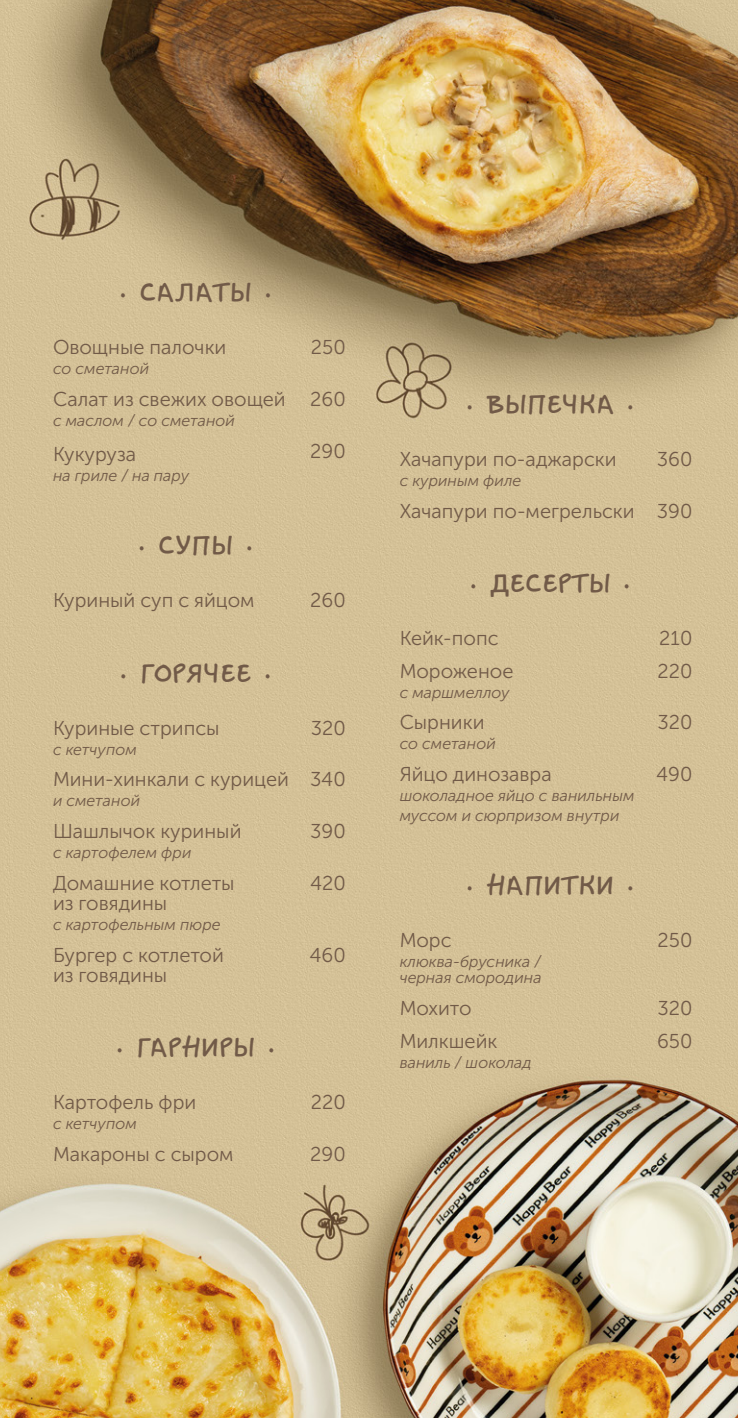
<style>
.page{position:relative;width:738px;height:1418px;background:#fff}
.page>*{position:absolute;margin:0;border:0;box-sizing:border-box;transform-origin:0 0}
.t1{font:30px "HTC Hand";color:#715a48;scale:1.1 1}
.t2{font:20px/20px "Museo Sans Cyrl 300";color:#715a48}
.t3{font:italic 16px/16px "Museo Sans Cyrl 300";color:#715a48}
</style>
<div class="page">
<img style="left:0;top:0;width:737px;height:1417px">
<h1 class="t1" style="left:119px;top:270px;width:140px">· САЛАТЫ ·</h1>
<p class="t2" style="left:53px;top:338px;width:175px">Овощные палочки</p>
<p class="t3" style="left:53px;top:361px;width:98px">со сметаной</p>
<p class="t2" style="left:53px;top:389px;width:234px">Салат из свежих овощей</p>
<p class="t3" style="left:53px;top:413px;width:183px">с маслом / со сметаной</p>
<p class="t2" style="left:53px;top:444px;width:85px">Кукуруза</p>
<p class="t3" style="left:53px;top:468px;width:137px">на гриле / на пару</p>
<p class="t2" style="left:311px;top:338px;width:36px">250</p>
<p class="t2" style="left:310px;top:389px;width:37px">260</p>
<p class="t2" style="left:310px;top:441px;width:37px">290</p>
<h1 class="t1" style="left:138px;top:523px;width:106px">· СУПЫ ·</h1>
<p class="t2" style="left:53px;top:591px;width:203px">Куриный суп с яйцом</p>
<p class="t2" style="left:310px;top:591px;width:37px">260</p>
<h1 class="t1" style="left:120px;top:650px;width:139px">· ГОРЯЧЕЕ ·</h1>
<p class="t2" style="left:53px;top:718px;width:168px">Куриные стрипсы</p>
<p class="t3" style="left:53px;top:741px;width:85px">с кетчупом</p>
<p class="t2" style="left:53px;top:769px;width:237px">Мини-хинкали с курицей</p>
<p class="t3" style="left:53px;top:793px;width:89px">и сметаной</p>
<p class="t2" style="left:53px;top:821px;width:190px">Шашлычок куриный</p>
<p class="t3" style="left:53px;top:844px;width:140px">с картофелем фри</p>
<p class="t2" style="left:53px;top:873px;width:183px">Домашние котлеты из говядины</p>
<p class="t3" style="left:53px;top:916px;width:169px">с картофельным пюре</p>
<p class="t2" style="left:310px;top:718px;width:36px">320</p>
<p class="t2" style="left:310px;top:769px;width:37px">340</p>
<p class="t2" style="left:310px;top:821px;width:37px">390</p>
<p class="t2" style="left:310px;top:873px;width:37px">420</p>
<p class="t2" style="left:53px;top:945px;width:172px">Бургер с котлетой из говядины</p>
<p class="t2" style="left:309px;top:945px;width:38px">460</p>
<h1 class="t1" style="left:116px;top:1024px;width:146px">· ГАРНИРЫ ·</h1>
<p class="t2" style="left:53px;top:1092px;width:145px">Картофель фри</p>
<p class="t3" style="left:53px;top:1115px;width:85px">с кетчупом</p>
<p class="t2" style="left:310px;top:1092px;width:36px">220</p>
<p class="t2" style="left:53px;top:1143px;width:182px">Макароны с сыром</p>
<p class="t2" style="left:310px;top:1143px;width:37px">290</p>
<h1 class="t1" style="left:465px;top:381px;width:154px">· ВЫПЕЧКА ·</h1>
<p class="t2" style="left:399px;top:449px;width:218px">Хачапури по-аджарски</p>
<p class="t3" style="left:399px;top:472px;width:123px">с куриным филе</p>
<p class="t2" style="left:656px;top:449px;width:37px">360</p>
<p class="t2" style="left:399px;top:501px;width:294px">Хачапури по-мегрельски 390</p>
<h1 class="t1" style="left:469px;top:560px;width:147px">· ДЕСЕРТЫ ·</h1>
<p class="t2" style="left:399px;top:628px;width:100px">Кейк-попс</p>
<p class="t2" style="left:658px;top:628px;width:35px">210</p>
<p class="t2" style="left:399px;top:661px;width:115px">Мороженое</p>
<p class="t3" style="left:399px;top:684px;width:111px">с маршмеллоу</p>
<p class="t2" style="left:657px;top:661px;width:36px">220</p>
<p class="t2" style="left:399px;top:712px;width:86px">Сырники</p>
<p class="t3" style="left:399px;top:736px;width:98px">со сметаной</p>
<p class="t2" style="left:657px;top:712px;width:36px">320</p>
<p class="t2" style="left:399px;top:764px;width:153px">Яйцо динозавра</p>
<p class="t3" style="left:399px;top:785px;width:236px;line-height:20px">шоколадное яйцо с ванильным муссом и сюрпризом внутри</p>
<p class="t2" style="left:655px;top:764px;width:38px">490</p>
<h1 class="t1" style="left:466px;top:863px;width:154px">· НАПИТКИ ·</h1>
<p class="t2" style="left:399px;top:930px;width:53px">Морс</p>
<p class="t3" style="left:399px;top:954px;width:143px">клюква-брусника / черная смородина</p>
<p class="t2" style="left:657px;top:930px;width:36px">250</p>
<p class="t2" style="left:399px;top:998px;width:73px">Мохито</p>
<p class="t2" style="left:657px;top:998px;width:36px">320</p>
<p class="t2" style="left:399px;top:1031px;width:99px">Милкшейк</p>
<p class="t3" style="left:399px;top:1054px;width:133px">ваниль / шоколад</p>
<p class="t2" style="left:656px;top:1031px;width:37px">650</p>
</div>
